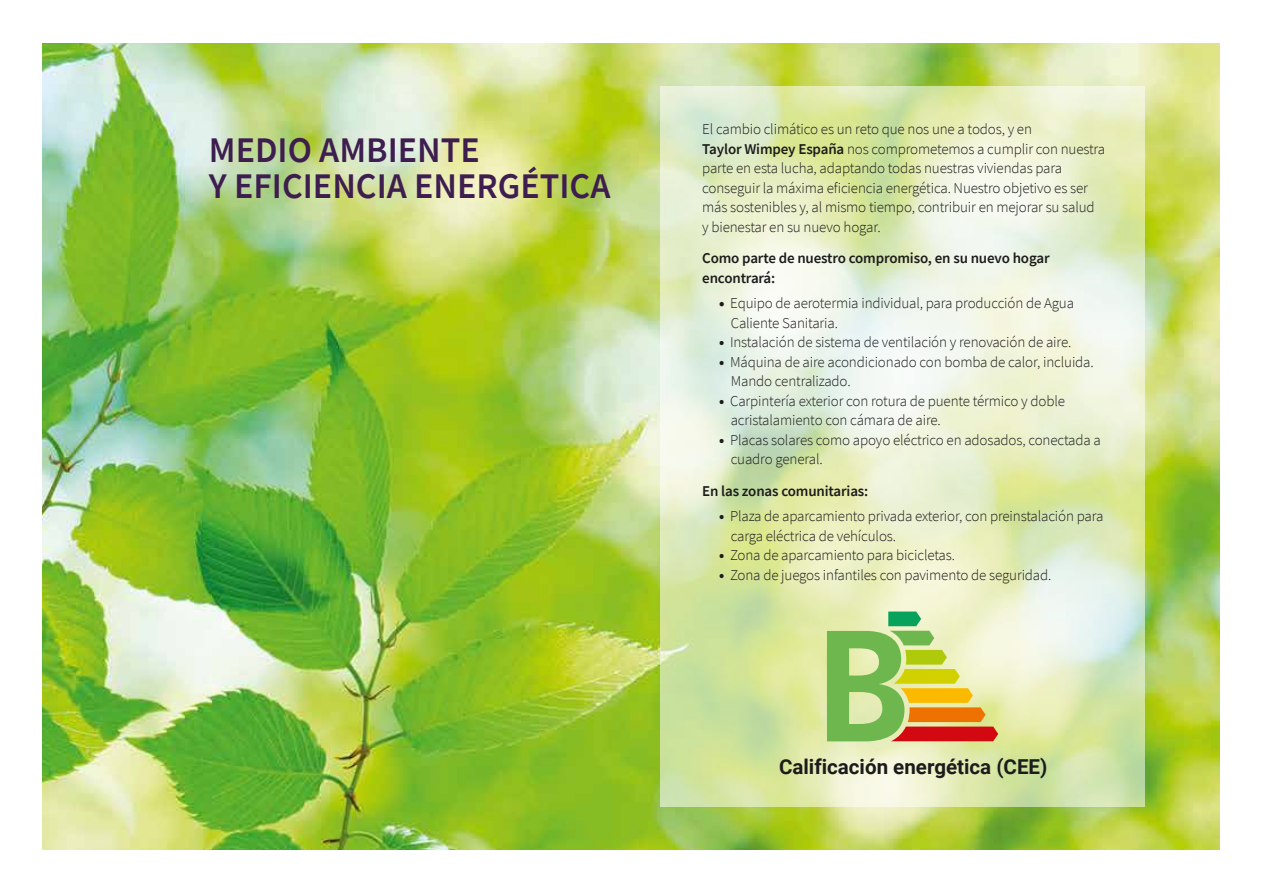
<style>
.page{position:relative;width:1263px;height:893px;background:#fff}
.page>*{position:absolute;margin:0;border:0;box-sizing:border-box;transform-origin:0 0}
.t1{font:600 36px/36px "Source Sans Pro";color:#3e1d4f}
.t2{font:700 20.55px "Roboto";color:#1c1c1b}
.t3{font:300 15px/19.5px "Source Sans Pro";letter-spacing:-.01em;color:#1c1c1b}
.t4{font:600 15px/19.5px "Source Sans Pro";letter-spacing:-.01em;color:#1c1c1b}
.s1{font-weight:600}
.s2{font-weight:900}
.s3{font-weight:700}
</style>
<div class="page">
<img style="left:42px;top:43px;width:1177px;height:807px">
<svg style="left:660px;top:86px;width:484px;height:721px;background:#e3edc5"></svg>
<svg style="left:827px;top:612px;width:171px;height:129px;background:#bec472"></svg>
<h1 class="t1" style="left:209px;top:132px;width:403px">MEDIO AMBIENTE<br>Y EFICIENCIA ENERGÉTICA</h1>
<p class="t3" style="left:702px;top:120px;width:405px">El cambio climático es un reto que nos une a todos, y en<br><span class="s1">Taylor Wimpey España</span> nos comprometemos a cumplir con nuestra parte en esta lucha, adaptando todas nuestras viviendas para conseguir la máxima eficiencia energética. Nuestro objetivo es ser más sostenibles y, al mismo tiempo, contribuir en mejorar su salud<br>y bienestar en su nuevo hogar.</p>
<p class="t4" style="left:702px;top:248px;width:349px">Como parte de nuestro compromiso, en su nuevo hogar encontrará:</p>
<p class="t3" style="left:731px;top:294px;width:345px;text-indent:-11px"><span class="s2">•</span> Equipo de aerotermia individual, para producción de Agua<br>Caliente Sanitaria.</p>
<p class="t3" style="left:719px;top:333px;width:354px"><span class="s3">•</span> Instalación de sistema de ventilación y renovación de aire.</p>
<p class="t3" style="left:731px;top:352px;width:365px;text-indent:-11px"><span class="s3">•</span> Máquina de aire acondicionado con bomba de calor, incluida.<br>Mando centralizado.</p>
<p class="t3" style="left:731px;top:391px;width:336px;text-indent:-11px"><span class="s3">•</span> Carpintería exterior con rotura de puente térmico y doble acristalamiento con cámara de aire.</p>
<p class="t3" style="left:731px;top:430px;width:372px;text-indent:-11px"><span class="s3">•</span> Placas solares como apoyo eléctrico en adosados, conectada a cuadro general.</p>
<p class="t4" style="left:702px;top:481px;width:168px">En las zonas comunitarias:</p>
<p class="t3" style="left:731px;top:507px;width:374px;text-indent:-11px"><span class="s3">•</span> Plaza de aparcamiento privada exterior, con preinstalación para carga eléctrica de vehículos.</p>
<p class="t3" style="left:719px;top:546px;width:237px"><span class="s3">•</span> Zona de aparcamiento para bicicletas.</p>
<p class="t3" style="left:719px;top:565px;width:334px"><span class="s3">•</span> Zona de juegos infantiles con pavimento de seguridad.</p>
<h2 class="t2" style="left:779px;top:753px;width:270px">Calificación energética (CEE)</h2>
</div>
